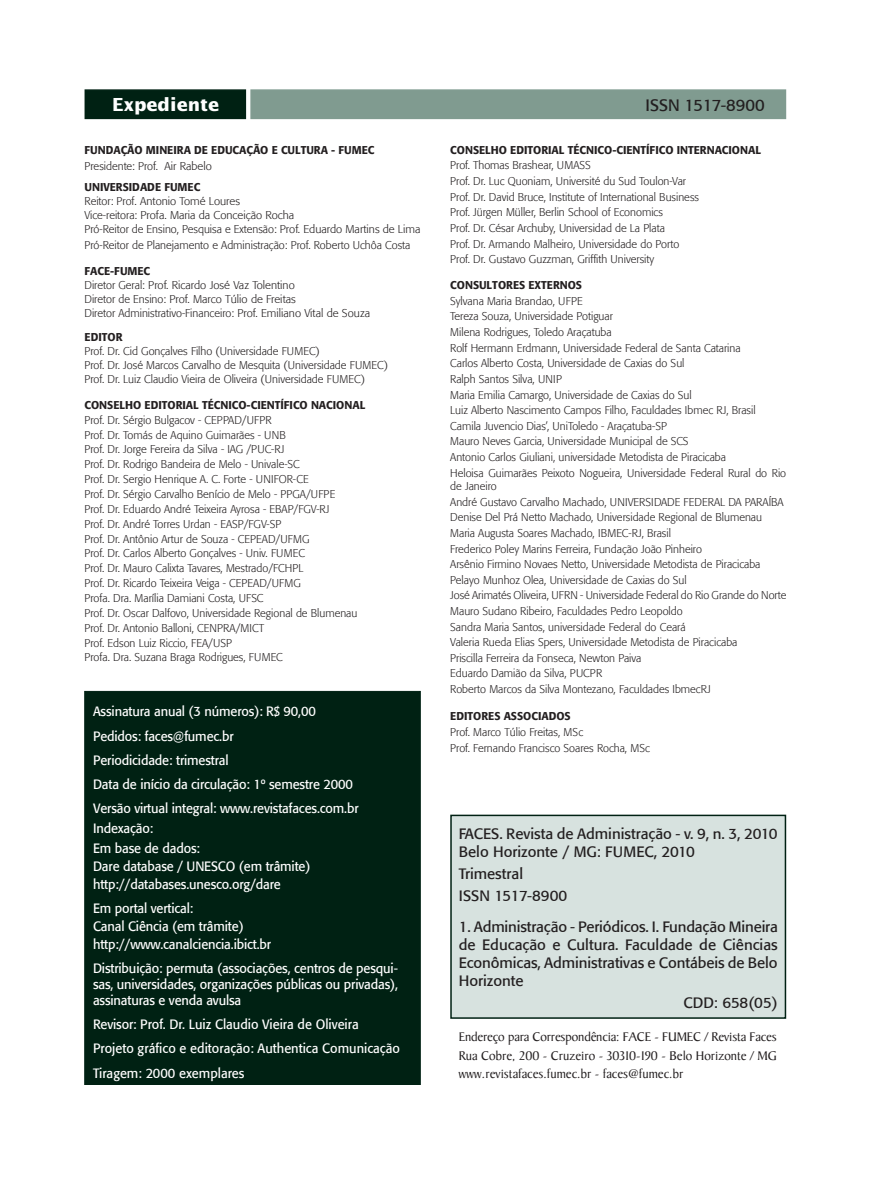
<style>
.page{position:relative;width:893px;height:1191px;background:#fff}
.page>*{position:absolute;margin:0;border:0;box-sizing:border-box;transform-origin:0 0}
.t1{font:700 18px "Lucida Sans";color:#fff}
.t2{font:16.5px "Formata";color:#231f20}
.t3{font:15px/18px "Formata";color:#231f20}
.t4{font:13.5px/24.2px "Formata";letter-spacing:-.01em;color:#fff;scale:.95 1}
.t5{font:13.5px/18.3px "Baker Signet";color:#231f20;text-align:justify}
.t6{font:300 11.25px/15.6px "Formata";color:#231f20}
.t7{font:500 11.25px "Formata";color:#231f20}
</style>
<div class="page">
<div style="left:85px;top:89px;width:161px;height:30px;background:#002113;border:2px solid #002113"></div>
<div style="left:250px;top:89px;width:536px;height:30px;background:#809b90;border:2px solid #809b90"></div>
<div style="left:85px;top:691px;width:335px;height:393px;background:#002113"></div>
<div style="left:450px;top:814px;width:336px;height:204px;background:#d7e2df;border:2px solid #002113"></div>
<h1 class="t1" style="left:112px;top:94px;width:108px">Expediente</h1>
<h2 class="t2" style="left:645px;top:95px;width:121px">ISSN 1517-8900</h2>
<p class="t7" style="left:85px;top:143px;width:291px">FUNDAÇÃO MINEIRA DE EDUCAÇÃO E CULTURA - FUMEC</p>
<p class="t6" style="left:85px;top:158px;width:129px">Presidente: Prof. Air Rabelo</p>
<p class="t7" style="left:85px;top:180px;width:117px">UNIVERSIDADE FUMEC</p>
<p class="t6" style="left:85px;top:194px;width:337px;line-height:14.1px">Reitor: Prof. Antonio Tomé Loures<br>Vice-reitora: Profa. Maria da Conceição Rocha<br>Pró-Reitor de Ensino, Pesquisa e Extensão: Prof. Eduardo Martins de Lima</p>
<p class="t6" style="left:85px;top:237px;width:327px">Pró-Reitor de Planejamento e Administração: Prof. Roberto Uchôa Costa</p>
<p class="t7" style="left:85px;top:264px;width:67px">FACE-FUMEC</p>
<p class="t6" style="left:85px;top:278px;width:287px;line-height:14.1px">Diretor Geral: Prof. Ricardo José Vaz Tolentino<br>Diretor de Ensino: Prof. Marco Túlio de Freitas<br>Diretor Administrativo-Financeiro: Prof. Emiliano Vital de Souza</p>
<p class="t7" style="left:85px;top:330px;width:39px">EDITOR</p>
<p class="t6" style="left:85px;top:344px;width:305px;line-height:14.1px">Prof. Dr. Cid Gonçalves Filho (Universidade FUMEC)<br>Prof. Dr. José Marcos Carvalho de Mesquita (Universidade FUMEC)<br>Prof. Dr. Luiz Claudio Vieira de Oliveira (Universidade FUMEC)</p>
<p class="t7" style="left:85px;top:398px;width:282px">CONSELHO EDITORIAL TÉCNICO-CIENTÍFICO NACIONAL</p>
<p class="t6" style="left:85px;top:412px;width:274px;line-height:14.9px">Prof. Dr. Sérgio Bulgacov - CEPPAD/UFPR<br>Prof. Dr. Tomás de Aquino Guimarães - UNB<br>Prof. Dr. Jorge Fereira da Silva - IAG /PUC-RJ<br>Prof. Dr. Rodrigo Bandeira de Melo - Univale-SC<br>Prof. Dr. Sergio Henrique A. C. Forte - UNIFOR-CE<br>Prof. Dr. Sérgio Carvalho Benício de Melo - PPGA/UFPE Prof. Dr. Eduardo André Teixeira Ayrosa - EBAP/FGV-RJ<br>Prof. Dr. André Torres Urdan - EASP/FGV-SP<br>Prof. Dr. Antônio Artur de Souza - CEPEAD/UFMG<br>Prof. Dr. Carlos Alberto Gonçalves - Univ. FUMEC<br>Prof. Dr. Mauro Calixta Tavares, Mestrado/FCHPL<br>Prof. Dr. Ricardo Teixeira Veiga - CEPEAD/UFMG<br>Profa. Dra. Marília Damiani Costa, UFSC<br>Prof. Dr. Oscar Dalfovo, Universidade Regional de Blumenau Prof. Dr. Antonio Balloni, CENPRA/MICT<br>Prof. Edson Luiz Riccio, FEA/USP<br>Profa. Dra. Suzana Braga Rodrigues, FUMEC</p>
<p class="t7" style="left:450px;top:143px;width:312px">CONSELHO EDITORIAL TÉCNICO-CIENTÍFICO INTERNACIONAL</p>
<p class="t6" style="left:450px;top:158px;width:250px">Prof. Thomas Brashear, UMASS<br>Prof. Dr. Luc Quoniam, Université du Sud Toulon-Var Prof. Dr. David Bruce, Institute of International Business Prof. Jürgen Müller, Berlin School of Economics<br>Prof. Dr. César Archuby, Universidad de La Plata<br>Prof. Dr. Armando Malheiro, Universidade do Porto Prof. Dr. Gustavo Guzzman, Griffith University</p>
<p class="t7" style="left:450px;top:278px;width:133px">CONSULTORES EXTERNOS</p>
<p class="t6" style="left:450px;top:293px;width:337px">Sylvana Maria Brandao, UFPE<br>Tereza Souza, Universidade Potiguar<br>Milena Rodrigues, Toledo Araçatuba<br>Rolf Hermann Erdmann, Universidade Federal de Santa Catarina<br>Carlos Alberto Costa, Universidade de Caxias do Sul<br>Ralph Santos Silva, UNIP<br>Maria Emilia Camargo, Universidade de Caxias do Sul<br>Luiz Alberto Nascimento Campos Filho, Faculdades Ibmec RJ, Brasil Camila Juvencio Dias’, UniToledo - Araçatuba-SP<br>Mauro Neves Garcia, Universidade Municipal de SCS<br>Antonio Carlos Giuliani, universidade Metodista de Piracicaba<br>Heloisa Guimarães Peixoto Nogueira, Universidade Federal Rural do Rio</p>
<p class="t6" style="left:450px;top:478px;width:338px">de Janeiro<br>André Gustavo Carvalho Machado, UNIVERSIDADE FEDERAL DA PARAÍBA Denise Del Prá Netto Machado, Universidade Regional de Blumenau Maria Augusta Soares Machado, IBMEC-RJ, Brasil<br>Frederico Poley Marins Ferreira, Fundação João Pinheiro<br>Arsênio Firmino Novaes Netto, Universidade Metodista de Piracicaba Pelayo Munhoz Olea, Universidade de Caxias do Sul<br>José Arimatés Oliveira, UFRN - Universidade Federal do Rio Grande do Norte Mauro Sudano Ribeiro, Faculdades Pedro Leopoldo<br>Sandra Maria Santos, universidade Federal do Ceará<br>Valeria Rueda Elias Spers, Universidade Metodista de Piracicaba<br>Priscilla Ferreira da Fonseca, Newton Paiva<br>Eduardo Damião da Silva, PUCPR<br>Roberto Marcos da Silva Montezano, Faculdades IbmecRJ</p>
<p class="t7" style="left:450px;top:709px;width:122px">EDITORES ASSOCIADOS</p>
<p class="t6" style="left:450px;top:724px;width:201px">Prof. Marco Túlio Freitas, MSc<br>Prof. Fernando Francisco Soares Rocha, MSc</p>
<p class="t4" style="left:93px;top:699px;width:281px">Assinatura anual (3 números): R$ 90,00<br>Pedidos: faces@fumec.br<br>Periodicidade: trimestral<br>Data de início da circulação: 1º semestre 2000<br>Versão virtual integral: www.revistafaces.com.br</p>
<p class="t4" style="left:93px;top:818px;width:114px;line-height:20px">Indexação:<br>Em base de dados:</p>
<p class="t4" style="left:93px;top:857px;width:230px;line-height:17.9px">Dare database / UNESCO (em trâmite) http://databases.unesco.org/dare</p>
<p class="t4" style="left:93px;top:899px;width:189px;line-height:17.9px">Em portal vertical:<br>Canal Ciência (em trâmite) http://www.canalciencia.ibict.br</p>
<p class="t4" style="left:93px;top:960px;width:323px;line-height:15.8px;text-align:justify">Distribuição: permuta (associações, centros de pesqui&shy;sas, universidades, organizações públicas ou privadas), assinaturas e venda avulsa</p>
<p class="t4" style="left:93px;top:1012px;width:325px">Revisor: Prof. Dr. Luiz Claudio Vieira de Oliveira<br>Projeto gráfico e editoração: Authentica Comunicação<br>Tiragem: 2000 exemplares</p>
<h3 class="t3" style="left:459px;top:824px;width:320px">FACES. Revista de Administração - v. 9, n. 3, 2010<br>Belo Horizonte / MG: FUMEC, 2010</h3>
<h3 class="t3" style="left:459px;top:862px;width:110px;line-height:22.4px">Trimestral<br>ISSN 1517-8900</h3>
<h3 class="t3" style="left:459px;top:918px;width:321px;text-align:justify">1. Administração - Periódicos. I. Fundação Mineira de Educação e Cultura. Faculdade de Ciências Econômicas, Administrativas e Contábeis de Belo Horizonte</h3>
<h3 class="t3" style="left:683px;top:994px;width:96px">CDD: 658(05)</h3>
<p class="t5" style="left:459px;top:1028px;width:320px">Endereço para Correspondência: FACE - FUMEC / Revista Faces Rua Cobre, 200 - Cruzeiro - 30310-190 - Belo Horizonte / MG www.revistafaces.fumec.br - faces@fumec.br</p>
</div>
